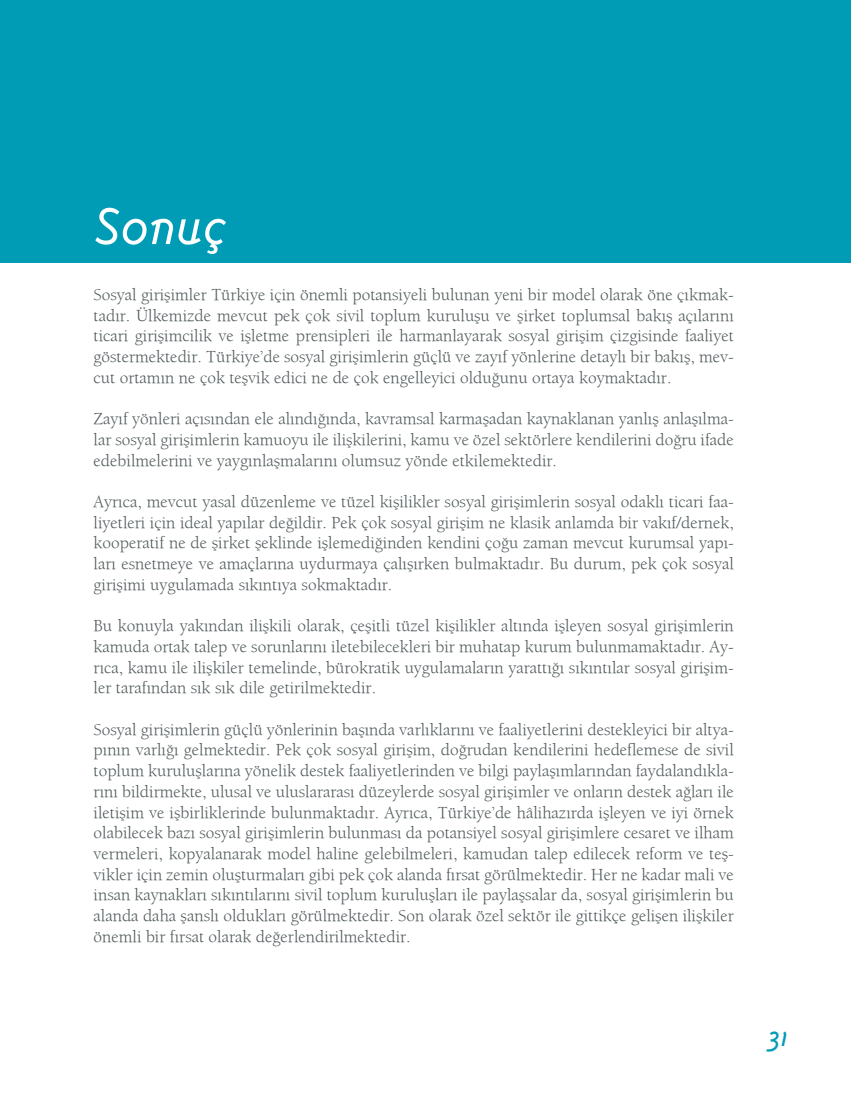
<style>
.page{position:relative;width:851px;height:1106px;background:#fff}
.page>*{position:absolute;margin:0;border:0;box-sizing:border-box;transform-origin:0 0}
.t1{font:italic 500 52.5px "Ottomat";color:#fff}
.t2{font:italic 500 30px "Ottomat";color:#009cb5}
.t3{font:17.25px/20.7px "Berkeley";color:#4f595a;text-align:justify}
</style>
<div class="page">
<div style="left:0;top:0;width:850px;height:262px;background:#009cb5"></div>
<h1 class="t1" style="left:94px;top:195px;width:134px">Sonuç</h1>
<p class="t3" style="left:94px;top:284px;width:641px">Sosyal girişimler Türkiye için önemli potansiyeli bulunan yeni bir model olarak öne çıkmak&shy;tadır. Ülkemizde mevcut pek çok sivil toplum kuruluşu ve şirket toplumsal bakış açılarını ticari girişimcilik ve işletme prensipleri ile harmanlayarak sosyal girişim çizgisinde faaliyet göstermektedir. Türkiye’de sosyal girişimlerin güçlü ve zayıf yönlerine detaylı bir bakış, mev&shy;cut ortamın ne çok teşvik edici ne de çok engelleyici olduğunu ortaya koymaktadır.</p>
<p class="t3" style="left:94px;top:408px;width:641px">Zayıf yönleri açısından ele alındığında, kavramsal karmaşadan kaynaklanan yanlış anlaşılma&shy;lar sosyal girişimlerin kamuoyu ile ilişkilerini, kamu ve özel sektörlere kendilerini doğru ifade edebilmelerini ve yaygınlaşmalarını olumsuz yönde etkilemektedir.</p>
<p class="t3" style="left:94px;top:491px;width:641px">Ayrıca, mevcut yasal düzenleme ve tüzel kişilikler sosyal girişimlerin sosyal odaklı ticari faa&shy;liyetleri için ideal yapılar değildir. Pek çok sosyal girişim ne klasik anlamda bir vakıf/dernek, kooperatif ne de şirket şeklinde işlemediğinden kendini çoğu zaman mevcut kurumsal yapı&shy;ları esnetmeye ve amaçlarına uydurmaya çalışırken bulmaktadır. Bu durum, pek çok sosyal girişimi uygulamada sıkıntıya sokmaktadır.</p>
<p class="t3" style="left:94px;top:615px;width:641px">Bu konuyla yakından ilişkili olarak, çeşitli tüzel kişilikler altında işleyen sosyal girişimlerin kamuda ortak talep ve sorunlarını iletebilecekleri bir muhatap kurum bulunmamaktadır. Ay&shy;rıca, kamu ile ilişkiler temelinde, bürokratik uygulamaların yarattığı sıkıntılar sosyal girişim&shy;ler tarafından sık sık dile getirilmektedir.</p>
<p class="t3" style="left:94px;top:718px;width:641px">Sosyal girişimlerin güçlü yönlerinin başında varlıklarını ve faaliyetlerini destekleyici bir altya&shy;pının varlığı gelmektedir. Pek çok sosyal girişim, doğrudan kendilerini hedeflemese de sivil toplum kuruluşlarına yönelik destek faaliyetlerinden ve bilgi paylaşımlarından faydalandıkla&shy;rını bildirmekte, ulusal ve uluslararası düzeylerde sosyal girişimler ve onların destek ağları ile iletişim ve işbirliklerinde bulunmaktadır. Ayrıca, Türkiye’de hâlihazırda işleyen ve iyi örnek olabilecek bazı sosyal girişimlerin bulunması da potansiyel sosyal girişimlere cesaret ve ilham vermeleri, kopyalanarak model haline gelebilmeleri, kamudan talep edilecek reform ve teş&shy;vikler için zemin oluşturmaları gibi pek çok alanda fırsat görülmektedir. Her ne kadar mali ve insan kaynakları sıkıntılarını sivil toplum kuruluşları ile paylaşsalar da, sosyal girişimlerin bu alanda daha şanslı oldukları görülmektedir. Son olarak özel sektör ile gittikçe gelişen ilişkiler önemli bir fırsat olarak değerlendirilmektedir.</p>
<h2 class="t2" style="left:767px;top:1017px;width:21px">31</h2>
</div>
